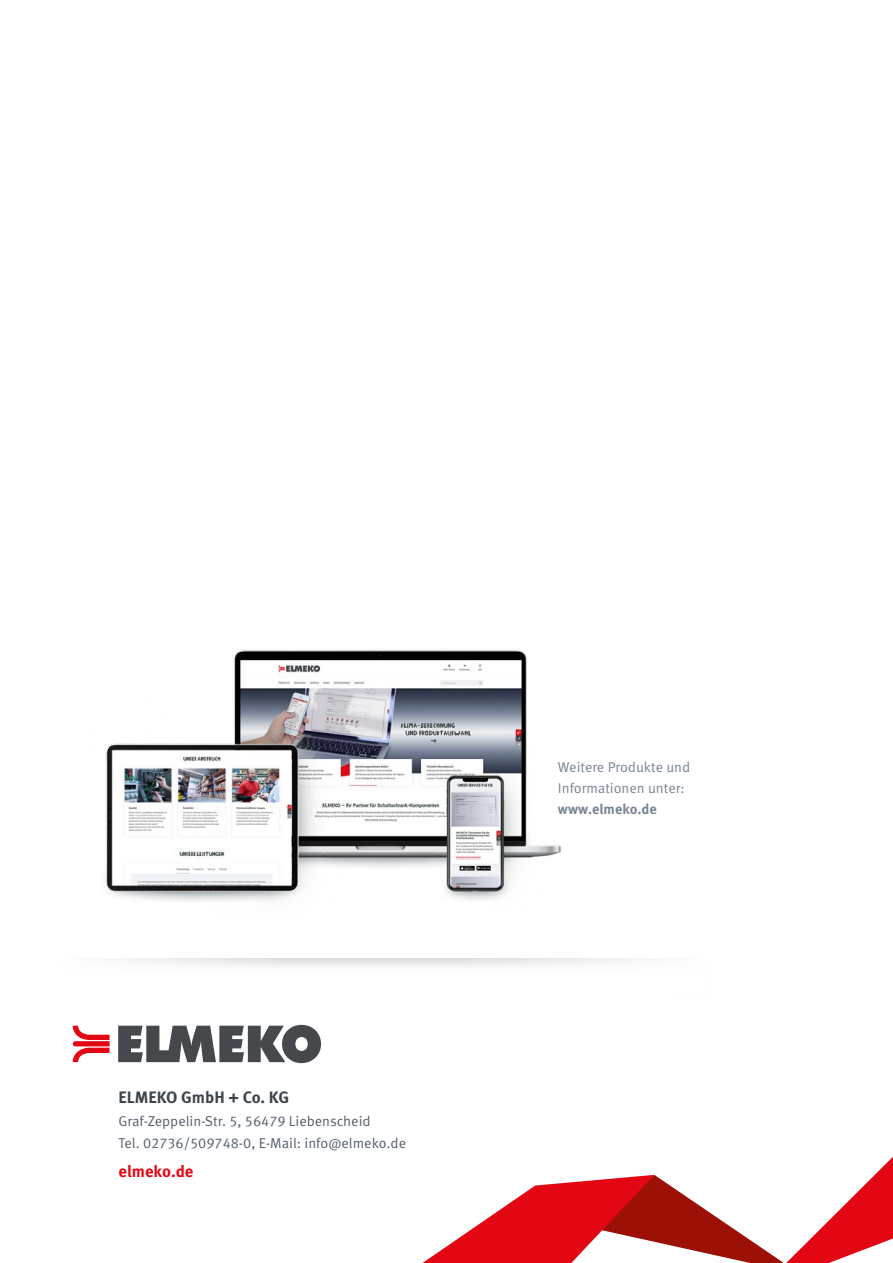
<style>
.page{position:relative;width:893px;height:1263px;background:#fff}
.page>*{position:absolute;margin:0;border:0;box-sizing:border-box;transform-origin:0 0}
.t1{font:700 16.5px "Meta OT";color:#3b444d}
.t2{font:700 16.5px "Meta OT";color:#e30613}
.t3{font:14.25px/22.5px "Meta OT";color:#535e6b}
.t4{font:14.25px/21px "Meta OT";color:#788494}
.t5{font:700 14.25px "Meta OT";color:#788494}
</style>
<div class="page">
<svg style="left:118px;top:1025px;width:203px;height:38px"></svg>
<svg style="left:73px;top:1026px;width:37px;height:36px"></svg>
<svg style="left:422px;top:1157px;width:471px;height:106px"></svg>
<img style="left:105px;top:648px;width:456px;height:253px">
<p class="t1" style="left:119px;top:1087px;width:172px">ELMEKO GmbH + Co. KG</p>
<p class="t3" style="left:119px;top:1110px;width:289px">Graf-Zeppelin-Str. 5, 56479 Liebenscheid<br>Tel. 02736/509748-0, E-Mail: info@elmeko.de</p>
<p class="t2" style="left:119px;top:1161px;width:76px">elmeko.de</p>
<p class="t4" style="left:558px;top:757px;width:134px">Weitere Produkte und<br>Informationen unter:</p>
<p class="t5" style="left:558px;top:800px;width:100px">www.elmeko.de</p>
</div>
